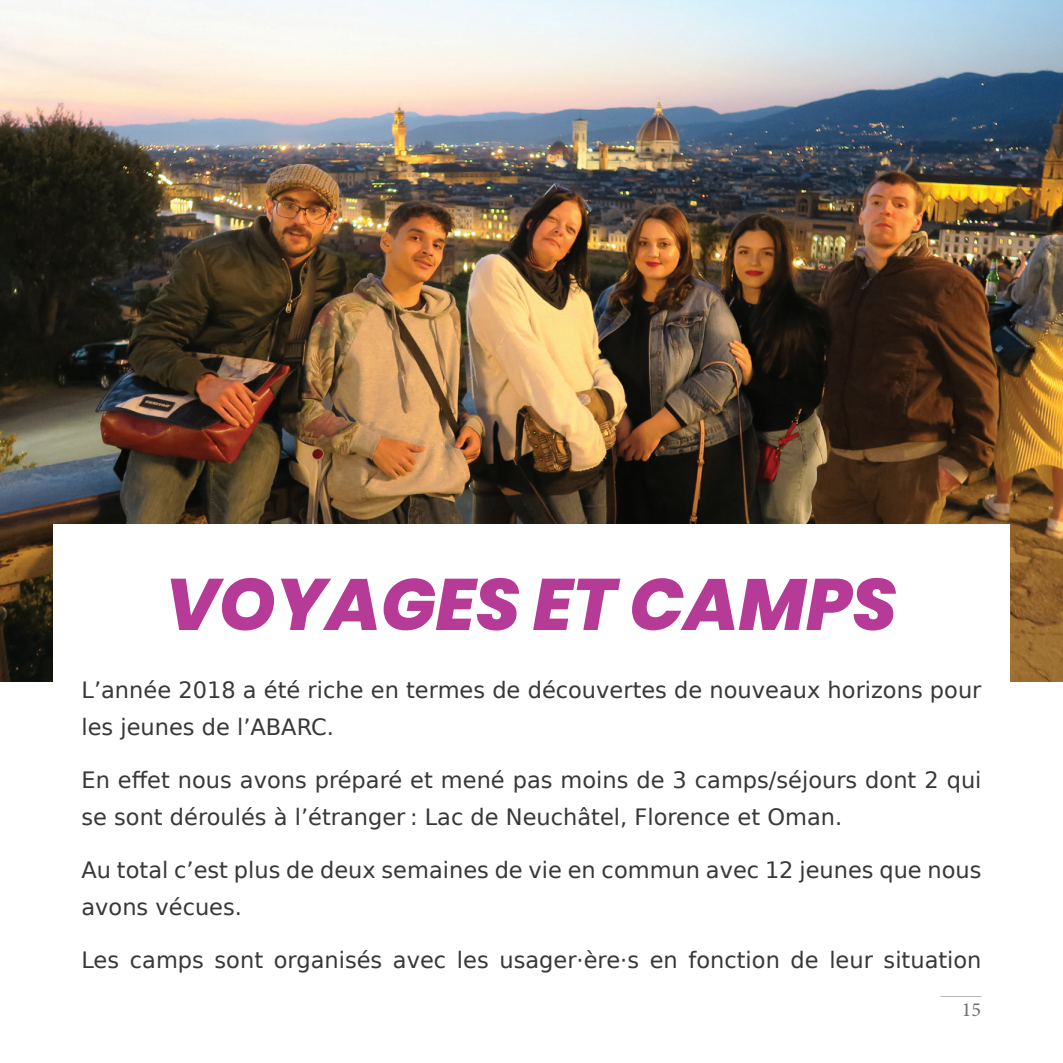
<style>
.page{position:relative;width:1063px;height:1063px;background:#fff}
.page>*{position:absolute;margin:0;border:0;box-sizing:border-box;transform-origin:0 0}
.t1{font:italic 800 72.5px "Poppins";color:#b63b96}
.t2{font:22.5px/37.5px "DejaVu Sans";color:#383839}
.t3{font:20px "Minion Pro";color:#6c6d70}
</style>
<div class="page">
<hr style="left:941px;top:996px;width:40px;height:1px;background:#6c6d70">
<img style="left:0;top:0;width:1063px;height:681px">
<div style="left:53px;top:524px;width:957px;height:472px;background:#fff"></div>
<h1 class="t1" style="left:166px;top:563px;width:733px">VOYAGES ET CAMPS</h1>
<p class="t2" style="left:81px;top:670px;width:902px">L’année 2018 a été riche en termes de découvertes de nouveaux horizons pour les jeunes de l’ABARC.</p>
<p class="t2" style="left:81px;top:760px;width:902px">En effet nous avons préparé et mené pas moins de 3 camps/séjours dont 2 qui se sont déroulés à l’étranger : Lac de Neuchâtel, Florence et Oman.</p>
<p class="t2" style="left:81px;top:850px;width:902px">Au total c’est plus de deux semaines de vie en commun avec 12 jeunes que nous avons vécues.</p>
<p class="t2" style="left:81px;top:940px;width:902px">Les camps sont organisés avec les usager·ère·s en fonction de leur situation</p>
<p class="t3" style="left:962px;top:996px;width:21px">15</p>
</div>
